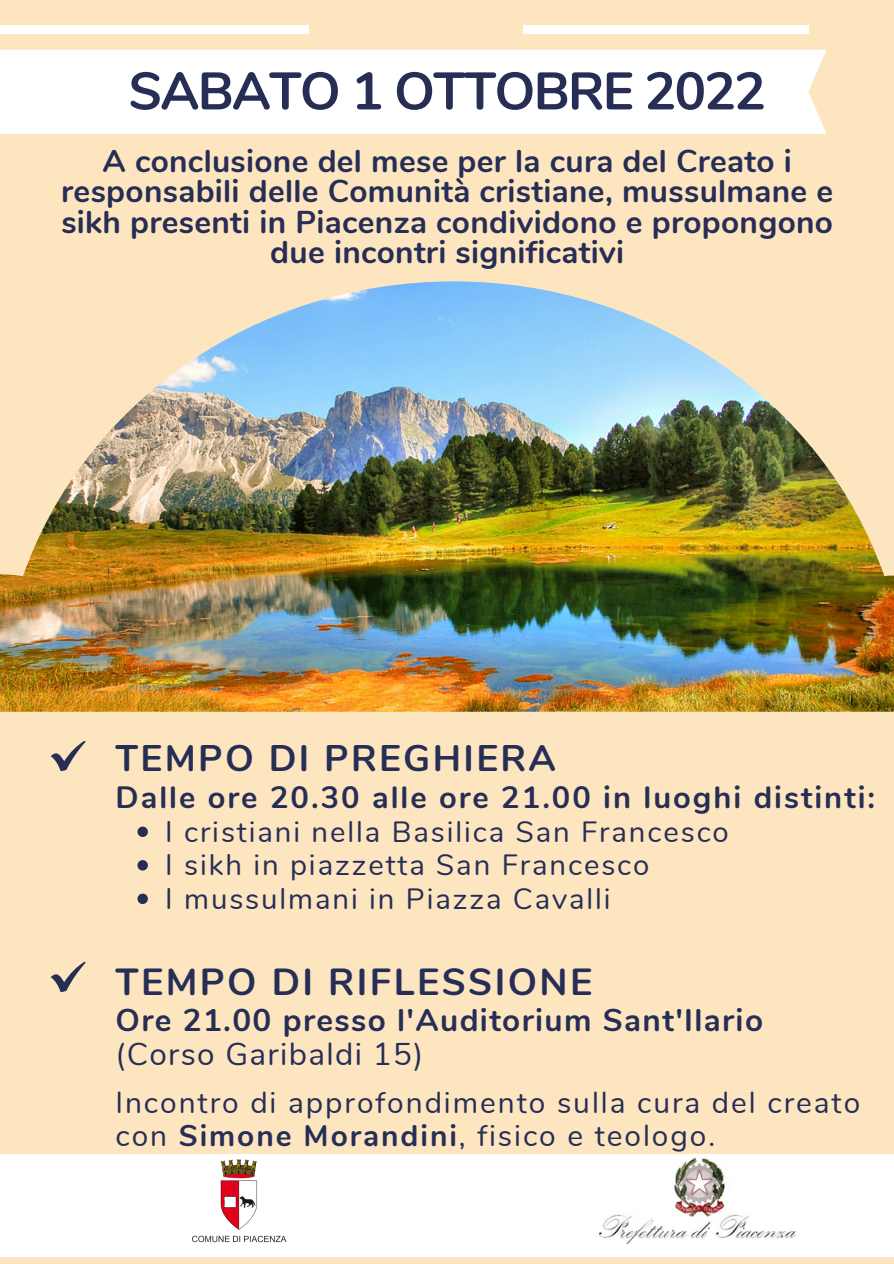
<style>
.page{position:relative;width:894px;height:1264px;background:#fff}
.page>*{position:absolute;margin:0;border:0;box-sizing:border-box;transform-origin:0 0}
.t1{font:700 52.5px "Nunito";letter-spacing:-.03em;color:#262e56}
.t2{font:700 37.65px "Nunito";letter-spacing:.065em;color:#262e56}
.t3{font:700 36.9px "Nunito";letter-spacing:.065em;color:#262e56}
.t4{font:700 31.5px/30.5px "Nunito";letter-spacing:.01em;color:#262e56;text-align:center}
.t5{font:700 31.35px "Nunito";letter-spacing:.045em;color:#262e56}
.t6{font:31.35px "Nunito";letter-spacing:.045em;color:#262e56}
.t7{font:700 30.75px "Nunito";letter-spacing:.065em;color:#262e56}
.t8{font:29.85px/33px "Nunito";letter-spacing:.065em;color:#262e56}
.t9{font:29.25px/33.5px "Nunito";letter-spacing:.065em;color:#262e56}
.s1{font-weight:700}
</style>
<div class="page">
<img style="left:0;top:0;width:893px;height:1263px">
<img style="left:0;top:281px;width:893px;height:295px">
<svg style="left:51px;top:740px;width:34px;height:31px"></svg>
<svg style="left:0;top:50px;width:826px;height:84px"></svg>
<div style="left:0;top:25px;width:309px;height:8px;background:#fff"></div>
<div style="left:522px;top:25px;width:286px;height:8px;background:#fff"></div>
<svg style="left:51px;top:961px;width:34px;height:31px"></svg>
<div style="left:0;top:1154px;width:893px;height:102px;background:#fff"></div>
<img style="left:188px;top:1146px;width:101px;height:97px">
<img style="left:599px;top:1156px;width:197px;height:87px">
<svg style="left:137px;top:826px;width:11px;height:11px"></svg>
<svg style="left:137px;top:860px;width:11px;height:10px"></svg>
<svg style="left:137px;top:893px;width:11px;height:11px"></svg>
<h1 class="t1" style="left:128px;top:56px;width:638px">SABATO 1 OTTOBRE 2022</h1>
<p class="t4" style="left:61px;top:146px;width:773px">A conclusione del mese per la cura del Creato i responsabili delle Comunità cristiane, mussulmane e sikh presenti in Piacenza condividono e propongono due incontri significativi</p>
<p class="t3" style="left:115px;top:733px;width:442px">TEMPO DI PREGHIERA</p>
<p class="t7" style="left:115px;top:777px;width:761px">Dalle ore 20.30 alle ore 21.00 in luoghi distinti:</p>
<p class="t9" style="left:165px;top:815px;width:565px">I cristiani nella Basilica San Francesco<br>I sikh in piazzetta San Francesco<br>I mussulmani in Piazza Cavalli</p>
<p class="t2" style="left:115px;top:957px;width:478px">TEMPO DI RIFLESSIONE</p>
<p class="t5" style="left:115px;top:998px;width:649px">Ore 21.00 presso l'Auditorium Sant'Ilario</p>
<p class="t6" style="left:115px;top:1032px;width:309px">(Corso Garibaldi 15)</p>
<p class="t8" style="left:115px;top:1086px;width:746px">Incontro di approfondimento sulla cura del creato con <span class="s1">Simone Morandini</span>, fisico e teologo.</p>
</div>
